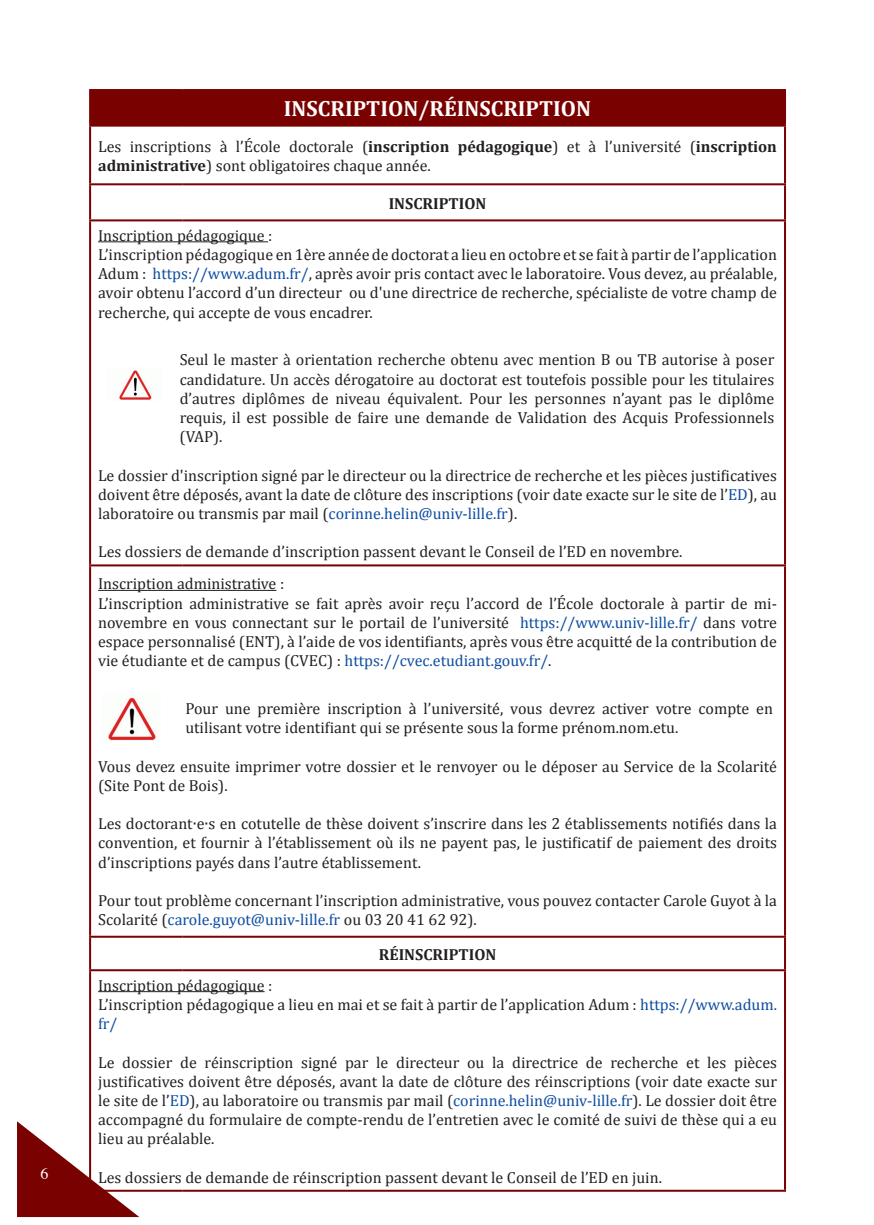
<style>
.page{position:relative;width:874px;height:1225px;background:#fff}
.page>*{position:absolute;margin:0;border:0;box-sizing:border-box;transform-origin:0 0}
.t1{font:700 22px "Cambria";color:#fff}
.t2{font:16px/19.2px "Cambria";color:#231f20}
.t3{font:700 16px "Cambria";color:#231f20}
.t4{font:16px "Times";color:#fff}
.s1{font-weight:700}
.s2{color:#0d4da1}
</style>
<div class="page">
<svg style="left:17px;top:1121px;width:122px;height:96px"></svg>
<div style="left:90px;top:90px;width:694px;height:36px;background:#790100"></div>
<hr style="left:89px;top:89px;width:94px;height:2px;background:#790100">
<hr style="left:89px;top:91px;width:2px;height:34px;background:#790100">
<hr style="left:183px;top:89px;width:602px;height:2px;background:#790100">
<hr style="left:783px;top:91px;width:2px;height:34px;background:#790100">
<hr style="left:89px;top:125px;width:94px;height:2px;background:#790100">
<hr style="left:89px;top:127px;width:2px;height:56px;background:#790100">
<hr style="left:183px;top:125px;width:602px;height:2px;background:#790100">
<hr style="left:783px;top:127px;width:2px;height:56px;background:#790100">
<hr style="left:89px;top:221px;width:2px;height:343px;background:#790100">
<hr style="left:783px;top:221px;width:2px;height:343px;background:#790100">
<hr style="left:89px;top:183px;width:94px;height:2px;background:#790100">
<hr style="left:89px;top:185px;width:2px;height:34px;background:#790100">
<hr style="left:183px;top:183px;width:602px;height:2px;background:#790100">
<hr style="left:783px;top:185px;width:2px;height:34px;background:#790100">
<hr style="left:89px;top:219px;width:94px;height:2px;background:#790100">
<hr style="left:183px;top:219px;width:602px;height:2px;background:#790100">
<hr style="left:89px;top:564px;width:94px;height:2px;background:#790100">
<hr style="left:89px;top:566px;width:2px;height:369px;background:#790100">
<hr style="left:183px;top:564px;width:602px;height:2px;background:#790100">
<hr style="left:783px;top:566px;width:2px;height:369px;background:#790100">
<hr style="left:89px;top:935px;width:94px;height:2px;background:#790100">
<hr style="left:89px;top:937px;width:2px;height:32px;background:#790100">
<hr style="left:183px;top:935px;width:602px;height:2px;background:#790100">
<hr style="left:783px;top:937px;width:2px;height:32px;background:#790100">
<hr style="left:89px;top:969px;width:94px;height:2px;background:#790100">
<hr style="left:89px;top:971px;width:2px;height:218px;background:#790100">
<hr style="left:183px;top:969px;width:602px;height:2px;background:#790100">
<hr style="left:783px;top:971px;width:2px;height:218px;background:#790100">
<hr style="left:89px;top:1189px;width:94px;height:2px;background:#790100">
<hr style="left:183px;top:1189px;width:602px;height:2px;background:#790100">
<hr style="left:98px;top:241px;width:170px;height:1px;background:#231f20">
<img style="left:119px;top:370px;width:33px;height:30px">
<hr style="left:98px;top:590px;width:178px;height:1px;background:#231f20">
<hr style="left:98px;top:991px;width:166px;height:1px;background:#231f20">
<img style="left:108px;top:697px;width:48px;height:43px">
<p class="t4" style="left:41px;top:1158px;width:9px">6</p>
<h1 class="t1" style="left:284px;top:93px;width:308px">INSCRIPTION/RÉINSCRIPTION</h1>
<p class="t2" style="left:98px;top:136px;width:680px">Les inscriptions à l’École doctorale (<span class="s1">inscription pédagogique</span>) et à l’université (<span class="s1">inscription administrative</span>) sont obligatoires chaque année.</p>
<p class="t3" style="left:388px;top:192px;width:99px">INSCRIPTION</p>
<p class="t2" style="left:98px;top:226px;width:680px">Inscription pédagogique :<br>L’inscription pédagogique en 1ère année de doctorat a lieu en octobre et se fait à partir de l’application Adum : <span class="s2">https://www.adum.fr/</span>, après avoir pris contact avec le laboratoire. Vous devez, au préalable, avoir obtenu l’accord d’un directeur ou d'une directrice de recherche, spécialiste de votre champ de recherche, qui accepte de vous encadrer.</p>
<p class="t2" style="left:179px;top:350px;width:596px;text-align:justify">Seul le master à orientation recherche obtenu avec mention B ou TB autorise à poser candidature. Un accès dérogatoire au doctorat est toutefois possible pour les titulaires d’autres diplômes de niveau équivalent. Pour les personnes n’ayant pas le diplôme requis, il est possible de faire une demande de Validation des Acquis Professionnels (VAP).</p>
<p class="t2" style="left:98px;top:465px;width:680px;text-align:justify">Le dossier d'inscription signé par le directeur ou la directrice de recherche et les pièces justificatives doivent être déposés, avant la date de clôture des inscriptions (voir date exacte sur le site de l’<span class="s2">ED</span>), au laboratoire ou transmis par mail (<span class="s2">corinne.helin@univ-lille.fr</span>).</p>
<p class="t2" style="left:98px;top:536px;width:585px;line-height:32px">Les dossiers de demande d’inscription passent devant le Conseil de l’ED en novembre.<br>Inscription administrative :</p>
<p class="t2" style="left:98px;top:593px;width:680px;text-align:justify">L’inscription administrative se fait après avoir reçu l’accord de l’École doctorale à partir de mi&shy;novembre en vous connectant sur le portail de l’université <span class="s2">https://www.univ-lille.fr/</span> dans votre espace personnalisé (ENT), à l’aide de vos identifiants, après vous être acquitté de la contribution de vie étudiante et de campus (CVEC) : <span class="s2">https://cvec.etudiant.gouv.fr/</span>.</p>
<p class="t2" style="left:185px;top:699px;width:589px">Pour une première inscription à l’université, vous devrez activer votre compte en utilisant votre identifiant qui se présente sous la forme prénom.nom.etu.</p>
<p class="t2" style="left:98px;top:756px;width:680px">Vous devez ensuite imprimer votre dossier et le renvoyer ou le déposer au Service de la Scolarité (Site Pont de Bois).</p>
<p class="t2" style="left:98px;top:814px;width:680px;text-align:justify">Les doctorant·e·s en cotutelle de thèse doivent s’inscrire dans les 2 établissements notifiés dans la convention, et fournir à l’établissement où ils ne payent pas, le justificatif de paiement des droits d’inscriptions payés dans l’autre établissement.</p>
<p class="t2" style="left:98px;top:891px;width:680px">Pour tout problème concernant l’inscription administrative, vous pouvez contacter Carole Guyot à la<br>Scolarité (<span class="s2">carole.guyot@univ-lille.fr</span> ou 03 20 41 62 92).</p>
<p class="t3" style="left:378px;top:943px;width:119px">RÉINSCRIPTION</p>
<p class="t2" style="left:98px;top:975px;width:680px">Inscription pédagogique :<br>L’inscription pédagogique a lieu en mai et se fait à partir de l’application Adum : <span class="s2">https://www.adum. fr/</span></p>
<p class="t2" style="left:98px;top:1052px;width:680px;text-align:justify">Le dossier de réinscription signé par le directeur ou la directrice de recherche et les pièces justificatives doivent être déposés, avant la date de clôture des réinscriptions (voir date exacte sur le site de l’<span class="s2">ED</span>), au laboratoire ou transmis par mail (<span class="s2">corinne.helin@univ-lille.fr</span>). Le dossier doit être accompagné du formulaire de compte-rendu de l’entretien avec le comité de suivi de thèse qui a eu lieu au préalable.</p>
<p class="t2" style="left:98px;top:1167px;width:565px">Les dossiers de demande de réinscription passent devant le Conseil de l’ED en juin.</p>
</div>
